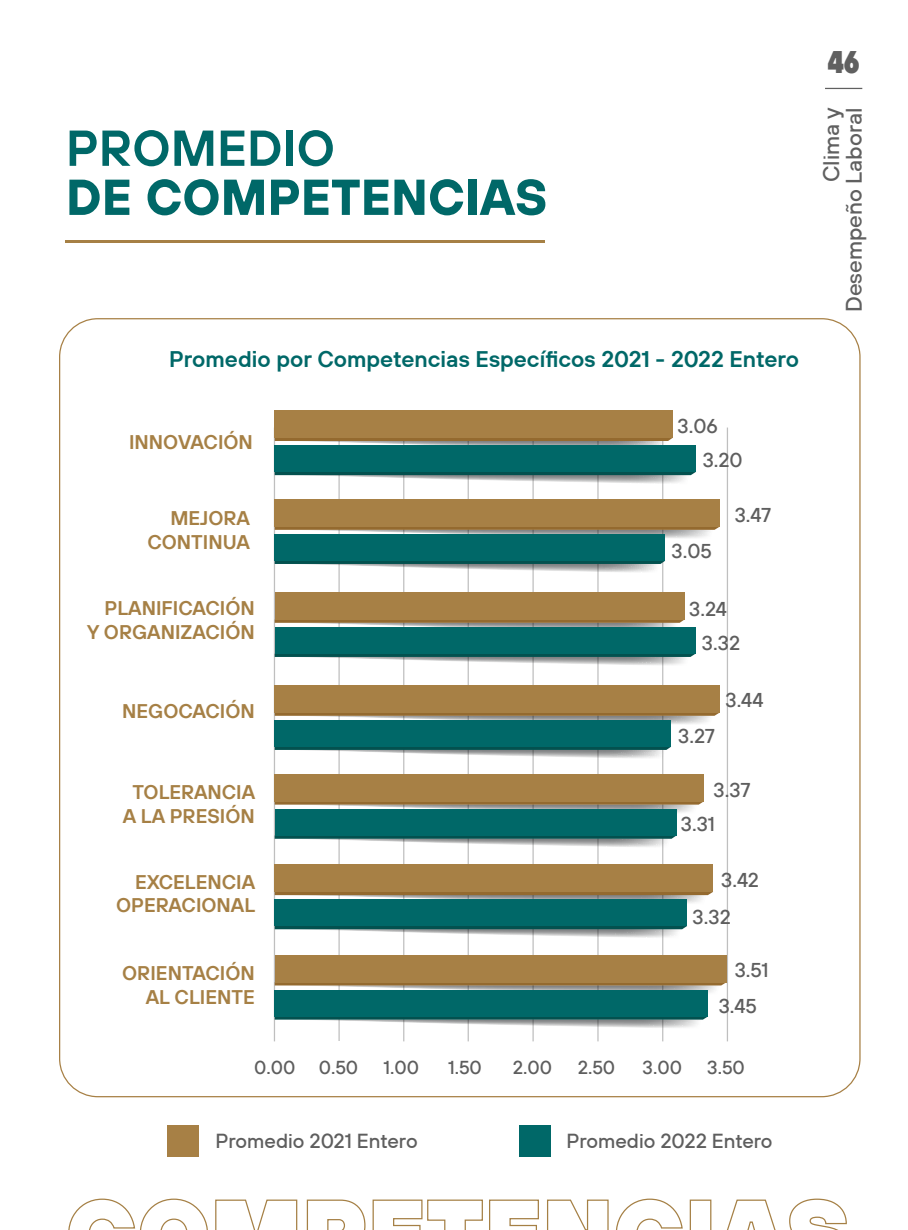
<style>
.page{position:relative;width:908px;height:1230px;background:#fff}
.page>*{position:absolute;margin:0;border:0;box-sizing:border-box;transform-origin:0 0}
.t1{font:700 50.38px "TT Hoves Pro Trial";color:#006868}
.t2{font:50.38px "TT Hoves Pro Trial Dm Bd";color:#006868}
.t3{font:31.25px "TT Hoves Pro Trial Variable";color:#606060}
.t4{font:22.5px "TT Hoves Pro Trial Dm Bd";color:#006868}
.t5{font:22.5px/22.5px "TT Hoves Pro Trial Variable";color:#606060;text-align:right}
.t6{font:500 20.25px "TT Hoves Pro Trial";color:#5e5e5e}
.t7{font:500 20px "TT Hoves Pro Trial";color:#5e5e5e}
.t8{font:19.75px/23.8px "TT Hoves Pro Trial Dm Bd";color:#a68045;text-align:right}
.t9{font:500 18.75px "TT Hoves Pro Trial";letter-spacing:-.01em;color:#5e5e5e}
</style>
<div class="page">
<hr style="left:825px;top:88px;width:37px;height:1px;background:#606060">
<div style="left:167px;top:1125px;width:32px;height:32px;background:#a78045"></div>
<div style="left:519px;top:1125px;width:32px;height:32px;background:#006868"></div>
<hr style="left:727px;top:427px;width:1px;height:614px;background:#bfbfbf">
<hr style="left:662px;top:427px;width:1px;height:614px;background:#bfbfbf">
<hr style="left:597px;top:427px;width:1px;height:614px;background:#bfbfbf">
<hr style="left:532px;top:427px;width:2px;height:614px;background:#bfbfbf">
<hr style="left:467px;top:427px;width:2px;height:614px;background:#bfbfbf">
<hr style="left:403px;top:427px;width:1px;height:614px;background:#bfbfbf">
<hr style="left:338px;top:427px;width:2px;height:614px;background:#bfbfbf">
<hr style="left:274px;top:427px;width:1px;height:614px;background:#bfbfbf">
<svg style="left:275px;top:438px;width:398px;height:7px"></svg>
<div style="left:275px;top:411px;width:398px;height:27px;background:#a78045"></div>
<svg style="left:275px;top:472px;width:421px;height:12px"></svg>
<div style="left:275px;top:445px;width:421px;height:27px;background:#006868"></div>
<svg style="left:275px;top:526px;width:445px;height:12px"></svg>
<div style="left:275px;top:499px;width:445px;height:27px;background:#a78045"></div>
<svg style="left:275px;top:561px;width:390px;height:12px"></svg>
<div style="left:275px;top:534px;width:390px;height:27px;background:#006868"></div>
<svg style="left:275px;top:619px;width:409px;height:8px"></svg>
<div style="left:275px;top:592px;width:409px;height:27px;background:#a78045"></div>
<svg style="left:275px;top:654px;width:420px;height:12px"></svg>
<div style="left:275px;top:627px;width:420px;height:27px;background:#006868"></div>
<svg style="left:275px;top:712px;width:445px;height:12px"></svg>
<div style="left:275px;top:685px;width:445px;height:27px;background:#a78045"></div>
<svg style="left:275px;top:747px;width:396px;height:12px"></svg>
<div style="left:275px;top:720px;width:396px;height:27px;background:#006868"></div>
<svg style="left:275px;top:801px;width:429px;height:13px"></svg>
<div style="left:275px;top:774px;width:429px;height:27px;background:#a78045"></div>
<svg style="left:275px;top:835px;width:401px;height:13px"></svg>
<div style="left:275px;top:809px;width:401px;height:26px;background:#006868"></div>
<svg style="left:275px;top:892px;width:438px;height:11px"></svg>
<div style="left:275px;top:865px;width:438px;height:27px;background:#a78045"></div>
<svg style="left:275px;top:926px;width:412px;height:12px"></svg>
<div style="left:275px;top:899px;width:412px;height:27px;background:#006868"></div>
<svg style="left:275px;top:982px;width:451px;height:11px"></svg>
<div style="left:275px;top:955px;width:451px;height:27px;background:#a78045"></div>
<svg style="left:275px;top:1016px;width:433px;height:13px"></svg>
<div style="left:275px;top:990px;width:433px;height:26px;background:#006868"></div>
<hr style="left:66px;top:240px;width:479px;height:3px;background:#a68045">
<svg style="left:68px;top:1198px;width:140px;height:32px"></svg>
<svg style="left:215px;top:1199px;width:83px;height:31px"></svg>
<svg style="left:306px;top:1199px;width:60px;height:31px"></svg>
<svg style="left:372px;top:1199px;width:167px;height:31px"></svg>
<svg style="left:547px;top:1199px;width:62px;height:31px"></svg>
<svg style="left:616px;top:1198px;width:67px;height:32px"></svg>
<svg style="left:690px;top:1198px;width:157px;height:32px"></svg>
<h1 class="t2" style="left:66px;top:115px;width:271px">PROMEDIO</h1>
<h1 class="t1" style="left:66px;top:164px;width:483px">DE COMPETENCIAS</h1>
<p class="t4" style="left:169px;top:344px;width:631px">Promedio por Competencias Específicos 2021 - 2022 Entero</p>
<p class="t8" style="left:129px;top:430px;width:125px">INNOVACIÓN</p>
<p class="t8" style="left:147px;top:505px;width:104px">MEJORA<br>CONTINUA</p>
<p class="t8" style="left:87px;top:596px;width:169px">PLANIFICACIÓN<br>Y ORGANIZACIÓN</p>
<p class="t8" style="left:122px;top:699px;width:134px">NEGOCACIÓN</p>
<p class="t8" style="left:123px;top:780px;width:134px;text-align:center">TOLERANCIA<br>A LA PRESIÓN</p>
<p class="t8" style="left:116px;top:869px;width:141px">EXCELENCIA<br>OPERACIONAL</p>
<p class="t8" style="left:122px;top:961px;width:134px">ORIENTACIÓN<br>AL CLIENTE</p>
<p class="t9" style="left:254px;top:1055px;width:105px">0.00 0.50</p>
<p class="t9" style="left:383px;top:1055px;width:37px">1.00</p>
<p class="t9" style="left:448px;top:1055px;width:35px">1.50</p>
<p class="t9" style="left:513px;top:1055px;width:41px">2.00</p>
<p class="t9" style="left:578px;top:1055px;width:39px">2.50</p>
<p class="t7" style="left:677px;top:413px;width:42px">3.06</p>
<p class="t7" style="left:703px;top:447px;width:42px">3.20</p>
<p class="t7" style="left:671px;top:538px;width:42px">3.05</p>
<p class="t7" style="left:734px;top:502px;width:38px">3.47</p>
<p class="t7" style="left:689px;top:596px;width:39px">3.24</p>
<p class="t7" style="left:702px;top:630px;width:40px">3.32</p>
<p class="t7" style="left:725px;top:688px;width:40px">3.44</p>
<p class="t7" style="left:678px;top:723px;width:38px">3.27</p>
<p class="t7" style="left:713px;top:777px;width:38px">3.37</p>
<p class="t7" style="left:681px;top:811px;width:36px">3.31</p>
<p class="t7" style="left:721px;top:867px;width:39px">3.42</p>
<p class="t7" style="left:692px;top:905px;width:40px">3.32</p>
<p class="t7" style="left:734px;top:957px;width:36px">3.51</p>
<p class="t7" style="left:718px;top:993px;width:40px">3.45</p>
<p class="t9" style="left:642px;top:1055px;width:41px">3.00</p>
<p class="t9" style="left:707px;top:1055px;width:39px">3.50</p>
<p class="t6" style="left:215px;top:1127px;width:204px">Promedio 2021 Entero</p>
<p class="t6" style="left:566px;top:1127px;width:208px">Promedio 2022 Entero</p>
<h2 class="t3" style="left:828px;top:42px;width:33px">46</h2>
<p class="t5" style="left:819px;top:312px;width:206px;rotate:-90deg">Clima y<br>Desempeño Laboral</p>
</div>
